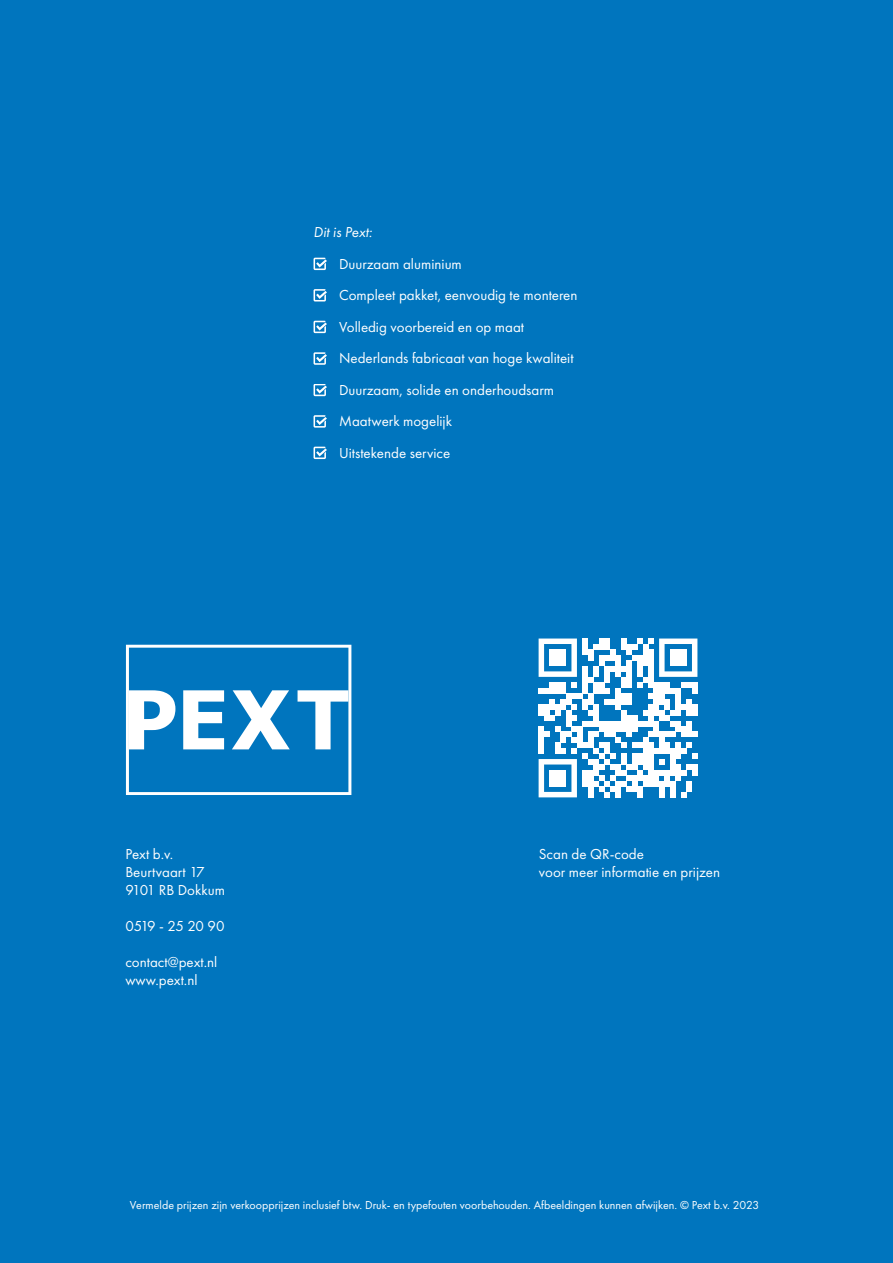
<style>
.page{position:relative;width:893px;height:1263px;background:#0075be}
.page>*{position:absolute;margin:0;border:0;box-sizing:border-box;transform-origin:0 0}
.t1{font:15px/31.5px "Futura PT";color:#fff}
.t2{font:15px "Futura PT";letter-spacing:-.03em;color:#fff}
.t3{font:italic 15px "Futura PT";color:#fff}
.t4{font:12px "Futura PT";color:#fff}
</style>
<div class="page">
<svg style="left:126px;top:645px;width:225px;height:150px"></svg>
<svg style="left:314px;top:258px;width:13px;height:13px"></svg>
<svg style="left:314px;top:289px;width:13px;height:13px"></svg>
<svg style="left:314px;top:321px;width:13px;height:13px"></svg>
<svg style="left:314px;top:353px;width:13px;height:12px"></svg>
<svg style="left:314px;top:384px;width:13px;height:13px"></svg>
<svg style="left:314px;top:415px;width:13px;height:13px"></svg>
<svg style="left:314px;top:447px;width:13px;height:13px"></svg>
<svg style="left:539px;top:638px;width:159px;height:159px"></svg>
<div style="left:550px;top:649px;width:16px;height:17px;background:#fff"></div>
<div style="left:670px;top:649px;width:16px;height:17px;background:#fff"></div>
<div style="left:550px;top:770px;width:16px;height:16px;background:#fff"></div>
<p class="t3" style="left:314px;top:224px;width:60px">Dit is Pext:</p>
<p class="t1" style="left:339px;top:248px;width:240px">Duurzaam aluminium<br>Compleet pakket, eenvoudig te monteren<br>Volledig voorbereid en op maat<br>Nederlands fabricaat van hoge kwaliteit<br>Duurzaam, solide en onderhoudsarm<br>Maatwerk mogelijk<br>Uitstekende service</p>
<p class="t1" style="left:125px;top:845px;width:101px;line-height:18px">Pext b.v.<br>Beurtvaart 17<br>9101 RB Dokkum</p>
<p class="t2" style="left:125px;top:917px;width:101px">0519 - 25 20 90</p>
<p class="t1" style="left:125px;top:953px;width:94px;line-height:18px">contact@pext.nl www.pext.nl</p>
<p class="t1" style="left:539px;top:845px;width:183px;line-height:18px">Scan de QR-code<br>voor meer informatie en prijzen</p>
<p class="t4" style="left:130px;top:1198px;width:631px">Vermelde prijzen zijn verkoopprijzen inclusief btw. Druk- en typefouten voorbehouden. Afbeeldingen kunnen afwijken. © Pext b.v. 2023</p>
</div>
